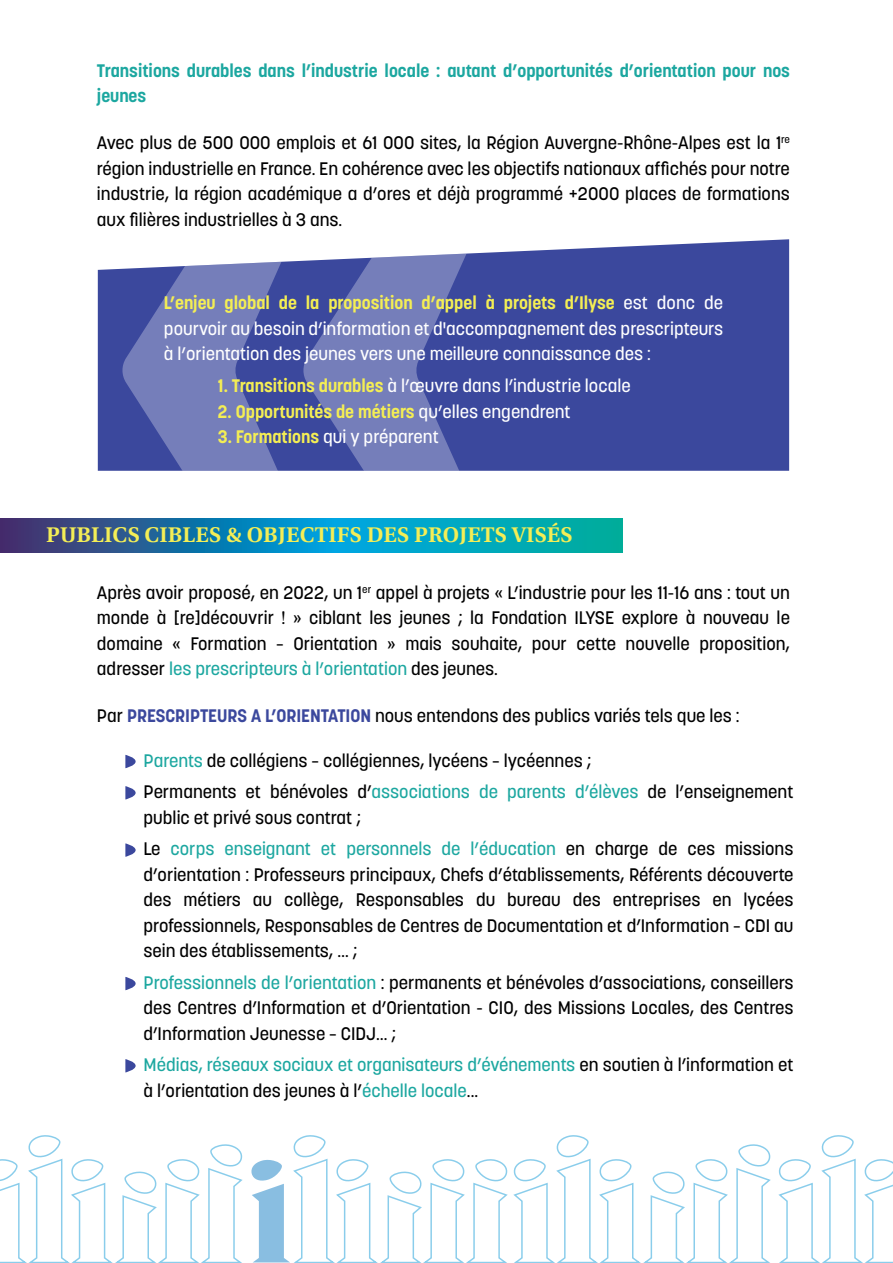
<style>
.page{position:relative;width:893px;height:1263px;background:#fff}
.page>*{position:absolute;margin:0;border:0;box-sizing:border-box;transform-origin:0 0}
.t1{font:22.5px "Utopia Std Semibold Capt";letter-spacing:.005em;color:#f4ee56}
.t2{font:500 18px/25.5px "Korolev";color:#000001;text-align:justify}
.t3{font:500 18px/25.5px "Korolev";color:#fff;text-align:justify}
.t4{font:500 18px/25.5px "Korolev";color:#1ca7a0}
.t5{font:700 18px/25.5px "Korolev";color:#1ca7a0}
.t6{font:700 18px "Korolev";color:#f4ee54}
.s1{font-weight:700;color:#f4ee54}
.s2{font-weight:500;color:#fff}
.s3{color:#1ca7a0}
.s4{font-weight:700;color:#3b489d}
.s5{color:#000001}
</style>
<div class="page">
<div style="left:98px;top:239px;width:691px;height:232px;background:#3b489d"></div>
<svg style="left:0;top:519px;width:622px;height:33px;background:#0f86ae"></svg>
<svg style="left:125px;top:755px;width:11px;height:13px"></svg>
<svg style="left:125px;top:843px;width:11px;height:14px"></svg>
<svg style="left:125px;top:786px;width:11px;height:13px"></svg>
<svg style="left:125px;top:977px;width:11px;height:13px"></svg>
<svg style="left:125px;top:1059px;width:11px;height:13px"></svg>
<svg style="left:0;top:1135px;width:893px;height:128px"></svg>
<svg style="left:122px;top:239px;width:355px;height:232px;background:#6c76b5"></svg>
<p class="t5" style="left:97px;top:58px;width:695px">Transitions durables dans l’industrie locale : autant d’opportunités d’orientation pour nos jeunes</p>
<p class="t2" style="left:97px;top:130px;width:694px">Avec plus de 500 000 emplois et 61 000 sites, la Région Auvergne-Rhône-Alpes est la 1<sup>re </sup>région industrielle en France. En cohérence avec les objectifs nationaux affichés pour notre industrie, la région académique a d’ores et déjà programmé +2000 places de formations aux filières industrielles à 3 ans.</p>
<p class="t3" style="left:164px;top:290px;width:561px"><span class="s1">L’enjeu global de la proposition d’appel à projets d’Ilyse</span> est donc de pourvoir au besoin d’information et d'accompagnement des prescripteurs à l’orientation des jeunes vers une meilleure connaissance des :</p>
<p class="t3" style="left:218px;top:373px;width:414px"><span class="s1">1. Transitions durables</span> à l’œuvre dans l’industrie locale</p>
<p class="t6" style="left:218px;top:400px;width:354px">2. Opportunités de métiers <span class="s2">qu’elles engendrent</span></p>
<p class="t3" style="left:218px;top:424px;width:222px"><span class="s1">3. Formations</span> qui y préparent</p>
<p class="t1" style="left:46px;top:522px;width:528px">PUBLICS CIBLES &amp; OBJECTIFS DES PROJETS VISÉS</p>
<p class="t2" style="left:97px;top:580px;width:695px">Après avoir proposé, en 2022, un 1<sup>er</sup> appel à projets « L’industrie pour les 11-16 ans : tout un monde à [re]découvrir ! » ciblant les jeunes ; la Fondation ILYSE explore à nouveau le domaine « Formation – Orientation » mais souhaite, pour cette nouvelle proposition, adresser <span class="s3">les prescripteurs à l’orientation</span> des jeunes.</p>
<p class="t2" style="left:97px;top:703px;width:644px">Par <span class="s4">PRESCRIPTEURS A L’ORIENTATION</span> nous entendons des publics variés tels que les :</p>
<p class="t2" style="left:144px;top:745px;width:651px;line-height:31.5px"><span class="s3">Parents</span> de collégiens – collégiennes, lycéens – lycéennes ;<br>Permanents et bénévoles d’<span class="s3">associations de parents d’élèves</span> de l’enseignement</p>
<p class="t2" style="left:144px;top:802px;width:651px;line-height:31.5px">public et privé sous contrat ;<br>Le <span class="s3">corps enseignant et personnels de l’éducation</span> en charge de ces missions</p>
<p class="t2" style="left:144px;top:862px;width:651px">d’orientation : Professeurs principaux, Chefs d’établissements, Référents découverte des métiers au collège, Responsables du bureau des entreprises en lycées professionnels, Responsables de Centres de Documentation et d’Information – CDI au sein des établissements, … ;</p>
<p class="t2" style="left:144px;top:970px;width:651px"><span class="s3">Professionnels de l’orientation</span> : permanents et bénévoles d’associations, conseillers des Centres d’Information et d’Orientation - CIO, des Missions Locales, des Centres d’Information Jeunesse – CIDJ… ;</p>
<p class="t4" style="left:144px;top:1052px;width:651px">Médias, réseaux sociaux et organisateurs d’événements <span class="s5">en soutien à l’information et à l’orientation des jeunes à l’</span>échelle locale<span class="s5">...</span></p>
</div>
